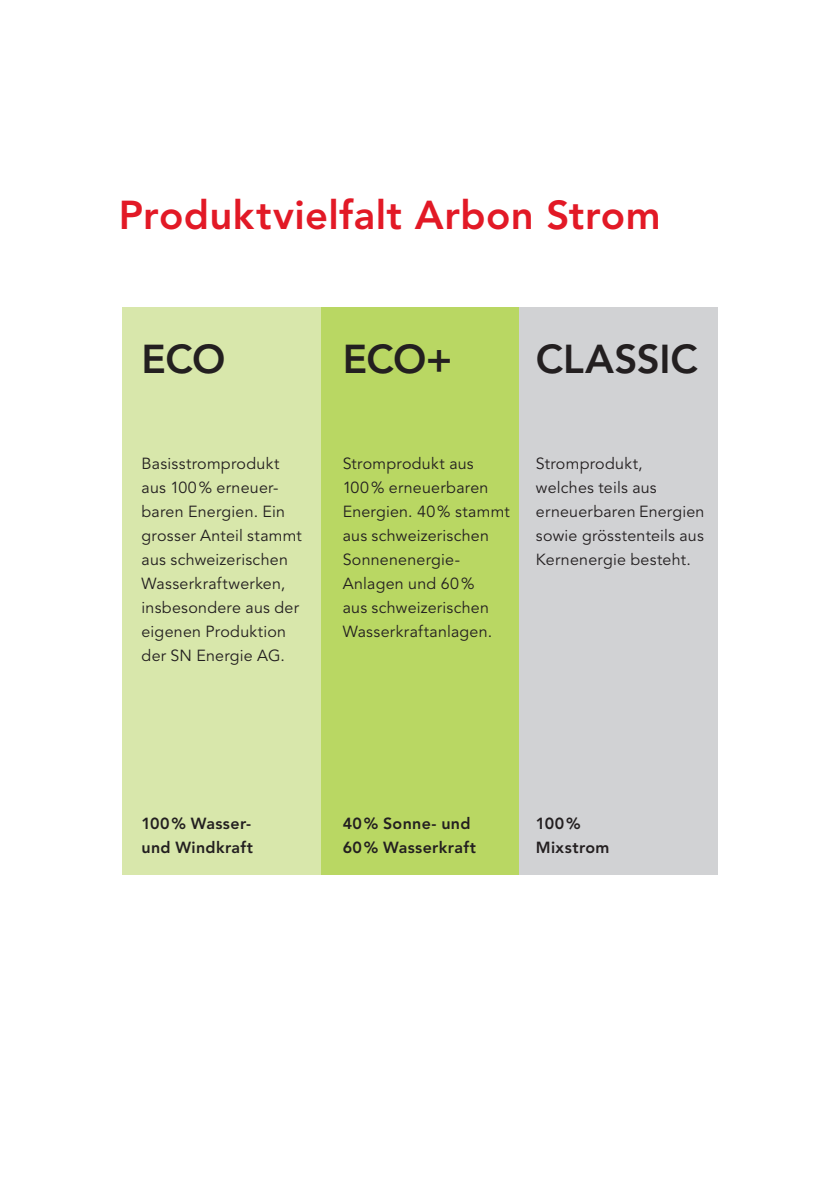
<style>
.page{position:relative;width:840px;height:1191px;background:#fff}
.page>*{position:absolute;margin:0;border:0;box-sizing:border-box;transform-origin:0 0}
.t1{font:800 40px "Avenir LT";letter-spacing:.01em;color:#e21926}
.t2{font:800 40px "Avenir LT";letter-spacing:-.015em;color:#231f20}
.t3{font:16px/24px "Avenir LT";letter-spacing:.015em;color:#231f20}
.t4{font:800 16px/24px "Avenir LT";letter-spacing:.02em;color:#231f20}
</style>
<div class="page">
<div style="left:321px;top:307px;width:198px;height:567px;background:#b9d763"></div>
<div style="left:122px;top:307px;width:199px;height:567px;background:#d8e7ab"></div>
<div style="left:518px;top:307px;width:199px;height:567px;background:#d1d2d4"></div>
<h1 class="t1" style="left:119px;top:191px;width:543px">Produktvielfalt Arbon Strom</h1>
<h1 class="t2" style="left:141px;top:335px;width:85px">ECO</h1>
<p class="t3" style="left:141px;top:452px;width:162px">Basisstromprodukt aus 100% erneuer&shy;baren Energien. Ein grosser Anteil stammt aus schweizerischen<br>Wasserkraftwerken, insbesondere aus der eigenen Produktion der SN Energie AG.</p>
<h1 class="t2" style="left:342px;top:335px;width:111px">ECO+</h1>
<h1 class="t2" style="left:535px;top:335px;width:163px">CLASSIC</h1>
<p class="t3" style="left:342px;top:452px;width:168px">Stromprodukt aus<br>100% erneuerbaren<br>Energien. 40% stammt aus schweizerischen<br>Sonnenenergie-<br>Anlagen und 60%<br>aus schweizerischen<br>Wasserkraftanlagen.</p>
<p class="t3" style="left:535px;top:452px;width:170px">Stromprodukt, welches teils aus erneuerbaren Energien sowie grösstenteils aus<br>Kernenergie besteht.</p>
<p class="t4" style="left:141px;top:812px;width:113px">100% Wasser&shy;und Windkraft</p>
<p class="t4" style="left:342px;top:812px;width:135px">40% Sonne- und<br>60% Wasserkraft</p>
<p class="t4" style="left:535px;top:812px;width:75px">100%<br>Mixstrom</p>
</div>
